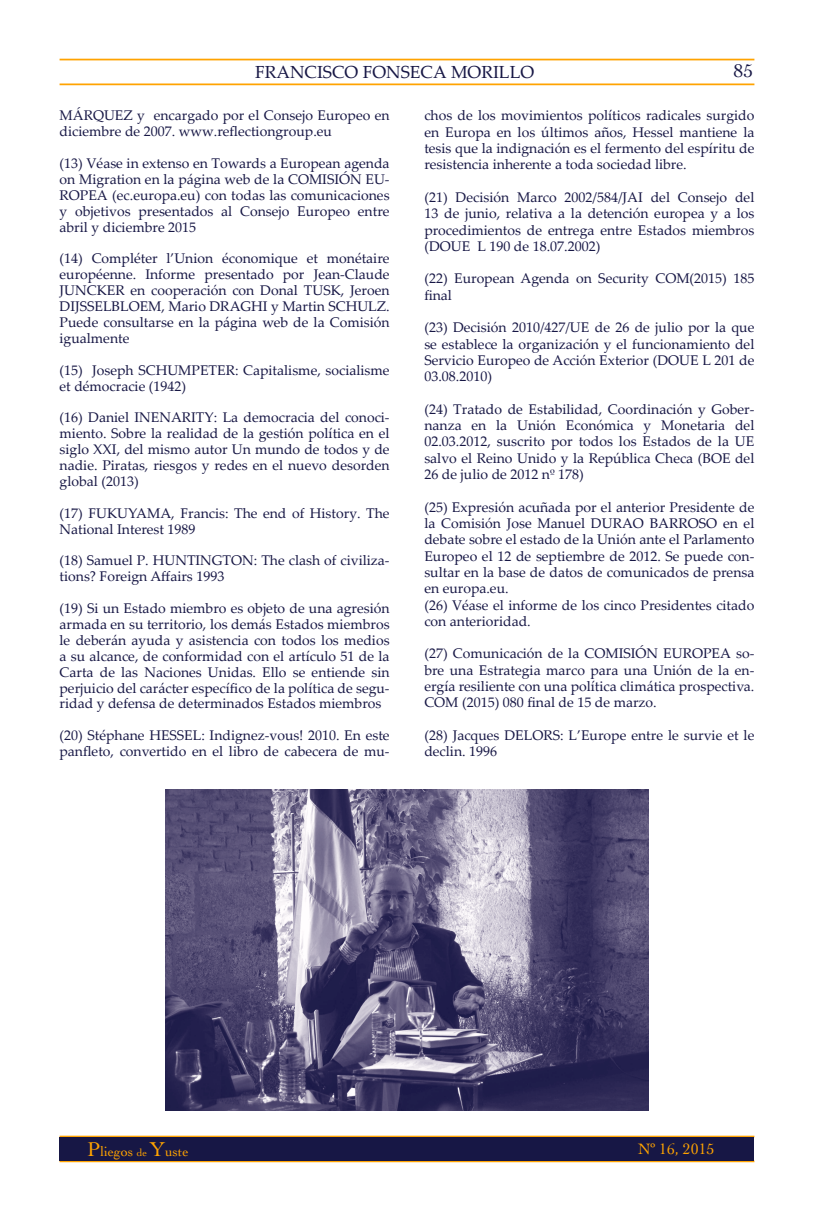
<style>
.page{position:relative;width:814px;height:1211px;background:#fff}
.page>*{position:absolute;margin:0;border:0;box-sizing:border-box;transform-origin:0 0}
.t1{font:19.25px "Cochin";color:#171745}
.t2{font:17.5px "Palatino Linotype";color:#171745}
.t3{font:15.75px "Cochin";color:#ffa300}
.t4{font:14px/16.3px "Palatino Linotype";color:#171745;text-align:justify}
.t5{font:14px "Cochin";color:#ffa300}
.s1{font-size:21px}
.s2{font-size:10.5px}
</style>
<div class="page">
<hr style="left:60px;top:83px;width:694px;height:2px;background:#ffa300">
<hr style="left:60px;top:59px;width:694px;height:1px;background:#ffa300">
<hr style="left:60px;top:1160px;width:694px;height:2px;background:#ffa300">
<hr style="left:60px;top:1135px;width:694px;height:2px;background:#ffa300">
<div style="left:60px;top:1137px;width:694px;height:23px;background:#171745"></div>
<img style="left:165px;top:789px;width:484px;height:321px">
<p class="t2" style="left:255px;top:59px;width:280px">FRANCISCO FONSECA MORILLO</p>
<h1 class="t1" style="left:734px;top:59px;width:21px">85</h1>
<p class="t4" style="left:60px;top:107px;width:331px">MÁRQUEZ y encargado por el Consejo Europeo en diciembre de 2007. www.reflectiongroup.eu</p>
<p class="t4" style="left:60px;top:155px;width:331px">(13) Véase in extenso en Towards a European agenda on Migration en la página web de la COMISIÓN EU-ROPEA (ec.europa.eu) con todas las comunicaciones y objetivos presentados al Consejo Europeo entre abril y diciembre 2015</p>
<p class="t4" style="left:60px;top:250px;width:331px">(14) Compléter l’Union économique et monétaire européenne. Informe presentado por Jean-Claude JUNCKER en cooperación con Donal TUSK, Jeroen DIJSSELBLOEM, Mario DRAGHI y Martin SCHULZ.<br>Puede consultarse en la página web de la Comisión igualmente</p>
<p class="t4" style="left:60px;top:361px;width:331px">(15) Joseph SCHUMPETER: Capitalisme, socialisme et démocracie (1942)</p>
<p class="t4" style="left:60px;top:409px;width:331px">(16) Daniel INENARITY: La democracia del conoci&shy;miento. Sobre la realidad de la gestión política en el siglo XXI, del mismo autor Un mundo de todos y de nadie. Piratas, riesgos y redes en el nuevo desorden global (2013)</p>
<p class="t4" style="left:60px;top:504px;width:331px">(17) FUKUYAMA, Francis: The end of History. The<br>National Interest 1989</p>
<p class="t4" style="left:60px;top:552px;width:331px">(18) Samuel P. HUNTINGTON: The clash of civiliza&shy;tions? Foreign Affairs 1993</p>
<p class="t4" style="left:60px;top:599px;width:331px">(19) Si un Estado miembro es objeto de una agresión armada en su territorio, los demás Estados miembros le deberán ayuda y asistencia con todos los medios a su alcance, de conformidad con el artículo 51 de la Carta de las Naciones Unidas. Ello se entiende sin perjuicio del carácter específico de la política de segu&shy;ridad y defensa de determinados Estados miembros</p>
<p class="t4" style="left:60px;top:727px;width:331px">(20) Stéphane HESSEL: Indignez-vous! 2010. En este panfleto, convertido en el libro de cabecera de mu-</p>
<p class="t4" style="left:424px;top:107px;width:331px">chos de los movimientos políticos radicales surgido en Europa en los últimos años, Hessel mantiene la tesis que la indignación es el fermento del espíritu de resistencia inherente a toda sociedad libre.</p>
<p class="t4" style="left:424px;top:188px;width:331px">(21) Decisión Marco 2002/584/JAI del Consejo del 13 de junio, relativa a la detención europea y a los procedimientos de entrega entre Estados miembros (DOUE L 190 de 18.07.2002)</p>
<p class="t4" style="left:424px;top:270px;width:331px">(22) European Agenda on Security COM(2015) 185 final</p>
<p class="t4" style="left:424px;top:319px;width:331px">(23) Decisión 2010/427/UE de 26 de julio por la que se establece la organización y el funcionamiento del Servicio Europeo de Acción Exterior (DOUE L 201 de 03.08.2010)</p>
<p class="t4" style="left:424px;top:400px;width:331px">(24) Tratado de Estabilidad, Coordinación y Gober&shy;nanza en la Unión Económica y Monetaria del 02.03.2012, suscrito por todos los Estados de la UE salvo el Reino Unido y la República Checa (BOE del 26 de julio de 2012 nº 178)</p>
<p class="t4" style="left:424px;top:498px;width:331px;text-align:left">(25) Expresión acuñada por el anterior Presidente de la Comisión Jose Manuel DURAO BARROSO en el debate sobre el estado de la Unión ante el Parlamento Europeo el 12 de septiembre de 2012. Se puede con&shy;sultar en la base de datos de comunicados de prensa en europa.eu.<br>(26) Véase el informe de los cinco Presidentes citado con anterioridad.</p>
<p class="t4" style="left:424px;top:645px;width:331px">(27) Comunicación de la COMISIÓN EUROPEA so&shy;bre una Estrategia marco para una Unión de la en&shy;ergía resiliente con una política climática prospectiva.<br>COM (2015) 080 final de 15 de marzo.</p>
<p class="t4" style="left:424px;top:726px;width:331px">(28) Jacques DELORS: L’Europe entre le survie et le declin. 1996</p>
<p class="t5" style="left:87px;top:1143px;width:103px"><span class="s1">P</span>liegos <span class="s2">de</span> <span class="s1">Y</span>uste</p>
<p class="t3" style="left:637px;top:1139px;width:78px">Nº 16, 2015</p>
</div>
